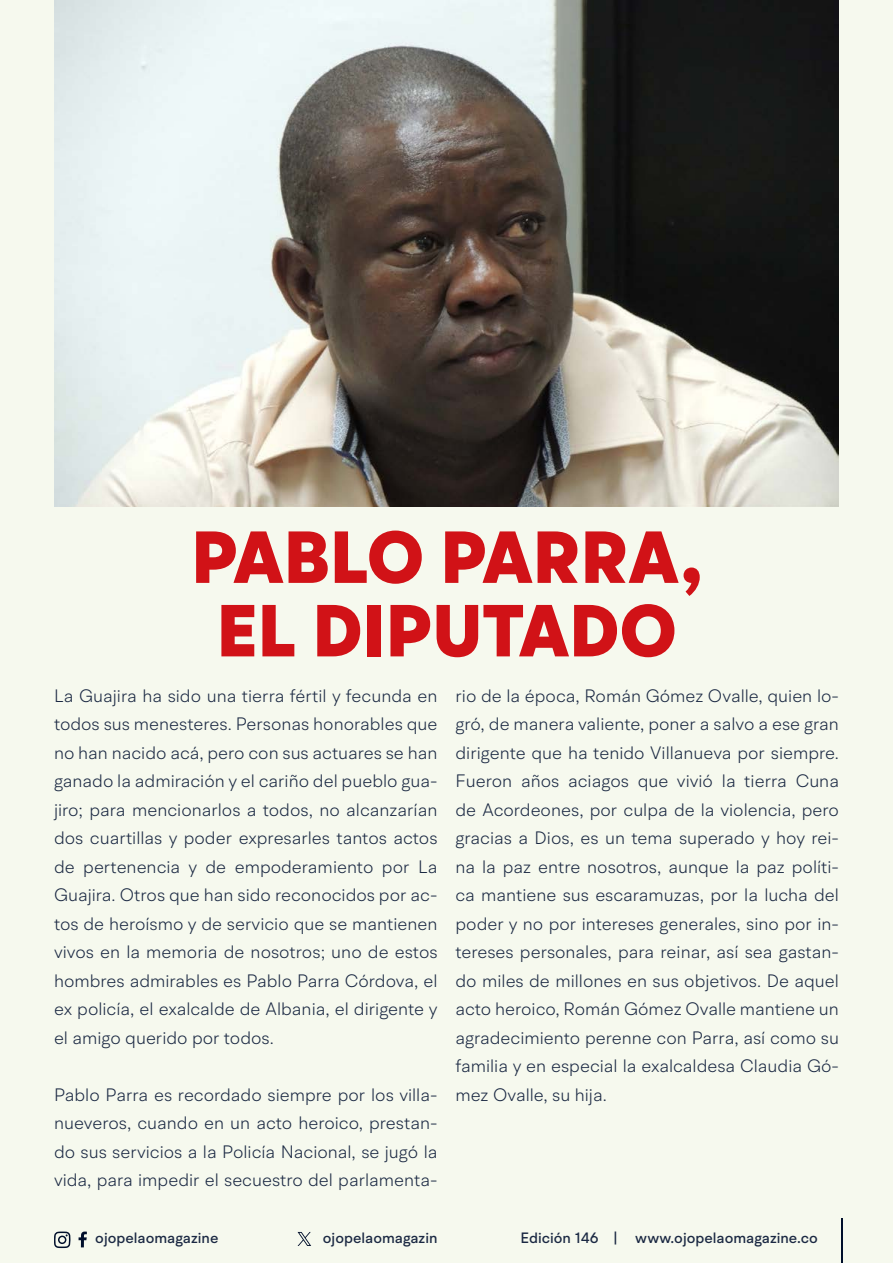
<style>
.page{position:relative;width:893px;height:1263px;background:#f6f9ee}
.page>*{position:absolute;margin:0;border:0;box-sizing:border-box;transform-origin:0 0}
.t1{font:900 73.5px/73.5px "BR Hendrix";color:#d11217;text-align:center}
.t2{font:300 18px/28.5px "BR Hendrix";color:#1b2943;text-align:justify}
.t3{font:500 15px "BR Hendrix";color:#1b2943}
</style>
<div class="page">
<svg style="left:79px;top:1231px;width:8px;height:16px"></svg>
<svg style="left:54px;top:1231px;width:17px;height:17px"></svg>
<hr style="left:841px;top:1219px;width:1px;height:44px;background:#000f2b">
<svg style="left:298px;top:1232px;width:13px;height:14px"></svg>
<img style="left:54px;top:0;width:785px;height:506px">
<h1 class="t1" style="left:191px;top:522px;width:512px">PABLO PARRA,<br>EL DIPUTADO</h1>
<p class="t2" style="left:54px;top:681px;width:385px">La Guajira ha sido una tierra fértil y fecunda en todos sus menesteres. Personas honorables que no han nacido acá, pero con sus actuares se han ganado la admiración y el cariño del pueblo gua&shy;jiro; para mencionarlos a todos, no alcanzarían dos cuartillas y poder expresarles tantos actos de pertenencia y de empoderamiento por La Guajira. Otros que han sido reconocidos por ac&shy;tos de heroísmo y de servicio que se mantienen vivos en la memoria de nosotros; uno de estos hombres admirables es Pablo Parra Córdova, el ex policía, el exalcalde de Albania, el dirigente y el amigo querido por todos.</p>
<p class="t2" style="left:54px;top:1080px;width:385px">Pablo Parra es recordado siempre por los villa&shy;nueveros, cuando en un acto heroico, prestan&shy;do sus servicios a la Policía Nacional, se jugó la vida, para impedir el secuestro del parlamenta-</p>
<p class="t2" style="left:455px;top:681px;width:385px">rio de la época, Román Gómez Ovalle, quien lo&shy;gró, de manera valiente, poner a salvo a ese gran dirigente que ha tenido Villanueva por siempre.<br>Fueron años aciagos que vivió la tierra Cuna de Acordeones, por culpa de la violencia, pero gracias a Dios, es un tema superado y hoy rei&shy;na la paz entre nosotros, aunque la paz políti&shy;ca mantiene sus escaramuzas, por la lucha del poder y no por intereses generales, sino por in&shy;tereses personales, para reinar, así sea gastan&shy;do miles de millones en sus objetivos. De aquel acto heroico, Román Gómez Ovalle mantiene un agradecimiento perenne con Parra, así como su familia y en especial la exalcaldesa Claudia Gó&shy;mez Ovalle, su hija.</p>
<p class="t3" style="left:95px;top:1229px;width:125px">ojopelaomagazine</p>
<p class="t3" style="left:323px;top:1229px;width:116px">ojopelaomagazin</p>
<p class="t3" style="left:521px;top:1229px;width:299px">Edición 146 | www.ojopelaomagazine.co</p>
</div>
